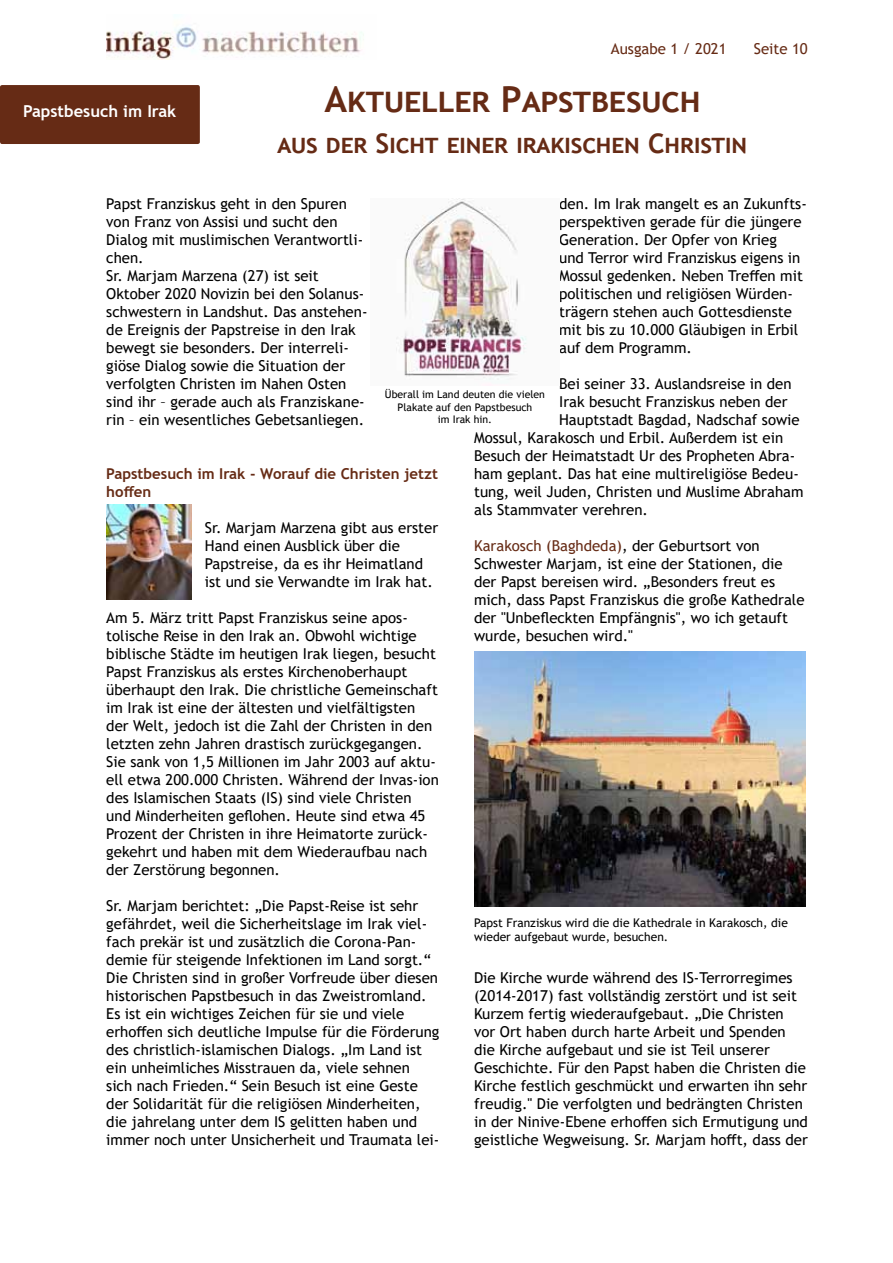
<style>
.page{position:relative;width:893px;height:1263px;background:#fff}
.page>*{position:absolute;margin:0;border:0;box-sizing:border-box;transform-origin:0 0}
.t1{font:700 36px "Trebuchet MS";color:#662b15}
.t2{font:700 27px "Trebuchet MS";color:#662b15}
.t3{font:700 16.5px "Trebuchet MS";color:#fff}
.t4{font:15px/18px "Trebuchet MS";color:#000}
.t5{font:700 15px/18px "Trebuchet MS";color:#662b15}
.t6{font:15px "Trebuchet MS";color:#662b15}
.t7{font:12px/14.4px "Trebuchet MS";color:#000}
.t8{font:10.5px/12.6px "Trebuchet MS";color:#000;text-align:center}
.s1{color:#662b15}
</style>
<div class="page">
<img style="left:106px;top:26px;width:258px;height:34px">
<img style="left:474px;top:651px;width:332px;height:256px">
<div style="left:0;top:85px;width:200px;height:59px;background:#662b15;border-radius:2px"></div>
<img style="left:396px;top:198px;width:131px;height:188px">
<img style="left:106px;top:504px;width:86px;height:96px">
<p class="t3" style="left:23px;top:101px;width:155px">Papstbesuch im Irak</p>
<p class="t6" style="left:611px;top:39px;width:117px">Ausgabe 1 / 2021</p>
<p class="t6" style="left:754px;top:39px;width:56px">Seite 10</p>
<h1 class="t1" style="left:324px;top:76px;width:378px">Aktueller Papstbesuch</h1>
<h2 class="t2" style="left:278px;top:126px;width:471px">aus der Sicht einer irakischen Christin</h2>
<p class="t4" style="left:106px;top:195px;width:263px">Papst Franziskus geht in den Spuren von Franz von Assisi und sucht den Dialog mit muslimischen Verantwortli&shy;chen.<br>Sr. Marjam Marzena (27) ist seit Oktober 2020 Novizin bei den Solanus&shy;schwestern in Landshut. Das anstehen&shy;de Ereignis der Papstreise in den Irak bewegt sie besonders. Der interreli&shy;giöse Dialog sowie die Situation der verfolgten Christen im Nahen Osten sind ihr – gerade auch als Franziskane&shy;rin – ein wesentliches Gebetsanliegen.</p>
<p class="t5" style="left:106px;top:465px;width:333px">Papstbesuch im Irak - Worauf die Christen jetzt hoffen</p>
<p class="t4" style="left:205px;top:519px;width:235px">Sr. Marjam Marzena gibt aus erster<br>Hand einen Ausblick über die<br>Papstreise, da es ihr Heimatland ist und sie Verwandte im Irak hat.</p>
<p class="t4" style="left:106px;top:609px;width:334px">Am 5. März tritt Papst Franziskus seine apos&shy;tolische Reise in den Irak an. Obwohl wichtige biblische Städte im heutigen Irak liegen, besucht Papst Franziskus als erstes Kirchenoberhaupt überhaupt den Irak. Die christliche Gemeinschaft im Irak ist eine der ältesten und vielfältigsten der Welt, jedoch ist die Zahl der Christen in den letzten zehn Jahren drastisch zurückgegangen.<br>Sie sank von 1,5 Millionen im Jahr 2003 auf aktu&shy;ell etwa 200.000 Christen. Während der Invas-ion des Islamischen Staats (IS) sind viele Christen und Minderheiten geflohen. Heute sind etwa 45<br>Prozent der Christen in ihre Heimatorte zurück&shy;gekehrt und haben mit dem Wiederaufbau nach der Zerstörung begonnen.</p>
<p class="t4" style="left:106px;top:897px;width:335px">Sr. Marjam berichtet: „Die Papst-Reise ist sehr gefährdet, weil die Sicherheitslage im Irak viel&shy;fach prekär ist und zusätzlich die Corona-Pan&shy;demie für steigende Infektionen im Land sorgt.“ Die Christen sind in großer Vorfreude über diesen historischen Papstbesuch in das Zweistromland.<br>Es ist ein wichtiges Zeichen für sie und viele erhoffen sich deutliche Impulse für die Förderung des christlich-islamischen Dialogs. „Im Land ist ein unheimliches Misstrauen da, viele sehnen sich nach Frieden.“ Sein Besuch ist eine Geste der Solidarität für die religiösen Minderheiten, die jahrelang unter dem IS gelitten haben und immer noch unter Unsicherheit und Traumata lei-</p>
<p class="t4" style="left:559px;top:195px;width:249px">den. Im Irak mangelt es an Zukunfts&shy;perspektiven gerade für die jüngere Generation. Der Opfer von Krieg<br>und Terror wird Franziskus eigens in Mossul gedenken. Neben Treffen mit politischen und religiösen Würden&shy;trägern stehen auch Gottesdienste mit bis zu 10.000 Gläubigen in Erbil auf dem Programm.</p>
<p class="t4" style="left:559px;top:375px;width:234px">Bei seiner 33. Auslandsreise in den</p>
<p class="t4" style="left:559px;top:393px;width:230px">Irak besucht Franziskus neben der</p>
<p class="t4" style="left:559px;top:411px;width:242px">Hauptstadt Bagdad, Nadschaf sowie</p>
<p class="t4" style="left:474px;top:429px;width:311px">Mossul, Karakosch und Erbil. Außerdem ist ein</p>
<p class="t4" style="left:474px;top:447px;width:323px">Besuch der Heimatstadt Ur des Propheten Abra-</p>
<p class="t4" style="left:474px;top:465px;width:326px">ham geplant. Das hat eine multireligiöse Bedeu-</p>
<p class="t4" style="left:474px;top:483px;width:331px">tung, weil Juden, Christen und Muslime Abraham</p>
<p class="t4" style="left:474px;top:501px;width:175px">als Stammvater verehren.</p>
<p class="t4" style="left:474px;top:537px;width:332px"><span class="s1">Karakosch (Baghdeda)</span>, der Geburtsort von Schwester Marjam, ist eine der Stationen, die der Papst bereisen wird. „Besonders freut es mich, dass Papst Franziskus die große Kathedrale der "Unbefleckten Empfängnis", wo ich getauft wurde, besuchen wird."</p>
<p class="t8" style="left:385px;top:388px;width:161px">Überall im Land deuten die vielen<br>Plakate auf den Papstbesuch<br>im Irak hin.</p>
<p class="t7" style="left:474px;top:915px;width:315px">Papst Franziskus wird die die Kathedrale in Karakosch, die wieder aufgebaut wurde, besuchen.</p>
<p class="t4" style="left:474px;top:969px;width:335px">Die Kirche wurde während des IS-Terrorregimes (2014-2017) fast vollständig zerstört und ist seit Kurzem fertig wiederaufgebaut. „Die Christen vor Ort haben durch harte Arbeit und Spenden die Kirche aufgebaut und sie ist Teil unserer Geschichte. Für den Papst haben die Christen die Kirche festlich geschmückt und erwarten ihn sehr freudig." Die verfolgten und bedrängten Christen in der Ninive-Ebene erhoffen sich Ermutigung und geistliche Wegweisung. Sr. Marjam hofft, dass der</p>
</div>
